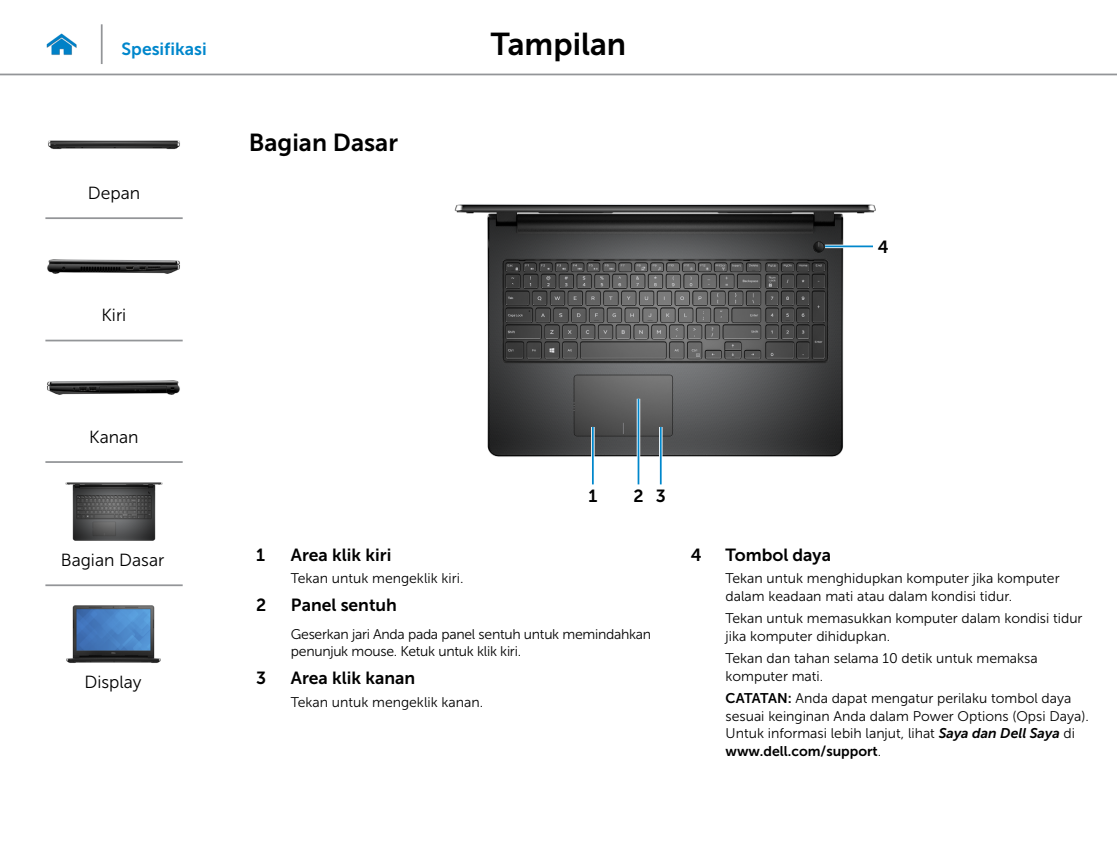
<style>
.page{position:relative;width:1117px;height:844px;background:#fff}
.page>*{position:absolute;margin:0;border:0;box-sizing:border-box;transform-origin:0 0}
.t1{font:31.5px "Museo Sans For Dell 700";color:#000}
.Head2{font:24.5px "Museo Sans For Dell 700";color:#000}
.Callout_Head{font:17.5px "Museo Sans For Dell 700";color:#000}
.t2{font:17.5px "Museo Sans For Dell 300";color:#000}
.t3{font:17.5px "Museo Sans For Dell 700";color:#0087cc}
.Callout-L{font:17.5px "Museo Sans For Dell 700";color:#000}
.Callout_description{font:14px/17.5px "Museo Sans For Dell 300";color:#000}
.Callout_Head-2{font:14px/17.5px "Museo Sans For Dell 300";letter-spacing:-.02em;color:#000}
.s1{font-family:"Museo Sans For Dell 700"}
.s2{font-family:"Museo Sans For Dell 700";font-style:italic}
</style>
<div class="page">
<hr style="left:0;top:74px;width:1116px;height:1px;background:#939598">
<img style="left:46px;top:33px;width:31px;height:22px">
<img style="left:454px;top:204px;width:422px;height:253px">
<hr style="left:591px;top:427px;width:3px;height:57px;background:#fff">
<hr style="left:592px;top:427px;width:1px;height:57px;background:#0087cc">
<svg style="left:636px;top:398px;width:4px;height:86px"></svg>
<hr style="left:637px;top:398px;width:2px;height:86px;background:#0087cc">
<hr style="left:659px;top:427px;width:3px;height:57px;background:#fff">
<hr style="left:659px;top:427px;width:2px;height:57px;background:#0087cc">
<svg style="left:824px;top:244px;width:48px;height:4px"></svg>
<hr style="left:824px;top:245px;width:48px;height:2px;background:#0087cc">
<hr style="left:101px;top:24px;width:2px;height:40px;background:#939598">
<img style="left:48px;top:140px;width:132px;height:10px">
<img style="left:47px;top:259px;width:133px;height:15px">
<img style="left:47px;top:380px;width:133px;height:15px">
<img style="left:65px;top:482px;width:98px;height:59px">
<img style="left:66px;top:605px;width:95px;height:58px">
<hr style="left:45px;top:217px;width:138px;height:2px;background:#939598">
<hr style="left:45px;top:339px;width:138px;height:2px;background:#939598">
<hr style="left:45px;top:461px;width:138px;height:2px;background:#939598">
<hr style="left:45px;top:584px;width:138px;height:2px;background:#939598">
<p class="t3" style="left:122px;top:39px;width:86px">Spesifikasi</p>
<h1 class="t1" style="left:490px;top:26px;width:137px">Tampilan</h1>
<p class="t2" style="left:88px;top:183px;width:54px">Depan</p>
<p class="t2" style="left:102px;top:305px;width:26px">Kiri</p>
<p class="Head2" style="left:249px;top:128px;width:151px">Bagian Dasar</p>
<p class="Callout-L" style="left:877px;top:237px;width:12px">4</p>
<p class="t2" style="left:89px;top:428px;width:51px">Kanan</p>
<p class="t2" style="left:61px;top:550px;width:105px">Bagian Dasar</p>
<p class="t2" style="left:84px;top:672px;width:59px">Display</p>
<p class="Callout-L" style="left:588px;top:486px;width:10px">1</p>
<p class="Callout-L" style="left:633px;top:486px;width:12px">2</p>
<p class="Callout-L" style="left:655px;top:486px;width:12px">3</p>
<p class="Callout_Head" style="left:256px;top:544px;width:10px">1</p>
<p class="Callout_Head" style="left:291px;top:544px;width:102px">Area klik kiri</p>
<p class="Callout_description" style="left:291px;top:569px;width:174px">Tekan untuk mengeklik kiri.</p>
<p class="Callout_Head" style="left:256px;top:595px;width:12px">2</p>
<p class="Callout_Head" style="left:291px;top:595px;width:108px">Panel sentuh</p>
<p class="Callout_Head-2" style="left:291px;top:625px;width:361px">Geserkan jari Anda pada panel sentuh untuk memindahkan penunjuk mouse. Ketuk untuk klik kiri.</p>
<p class="Callout_Head" style="left:256px;top:668px;width:12px">3</p>
<p class="Callout_Head" style="left:291px;top:668px;width:126px">Area klik kanan</p>
<p class="Callout_description" style="left:291px;top:693px;width:194px">Tekan untuk mengeklik kanan.</p>
<p class="Callout_Head" style="left:690px;top:544px;width:12px">4</p>
<p class="Callout_Head" style="left:725px;top:544px;width:107px">Tombol daya</p>
<p class="Callout_description" style="left:725px;top:569px;width:335px">Tekan untuk menghidupkan komputer jika komputer dalam keadaan mati atau dalam kondisi tidur.</p>
<p class="Callout_description" style="left:725px;top:609px;width:358px">Tekan untuk memasukkan komputer dalam kondisi tidur jika komputer dihidupkan.</p>
<p class="Callout_description" style="left:725px;top:649px;width:313px">Tekan dan tahan selama 10 detik untuk memaksa komputer mati.</p>
<p class="Callout_description" style="left:725px;top:689px;width:364px"><span class="s1">CATATAN:</span> Anda dapat mengatur perilaku tombol daya sesuai keinginan Anda dalam Power Options (Opsi Daya).<br>Untuk informasi lebih lanjut, lihat <span class="s2">Saya dan Dell Saya</span> di <span class="s1">www.dell.com/support</span>.</p>
</div>
